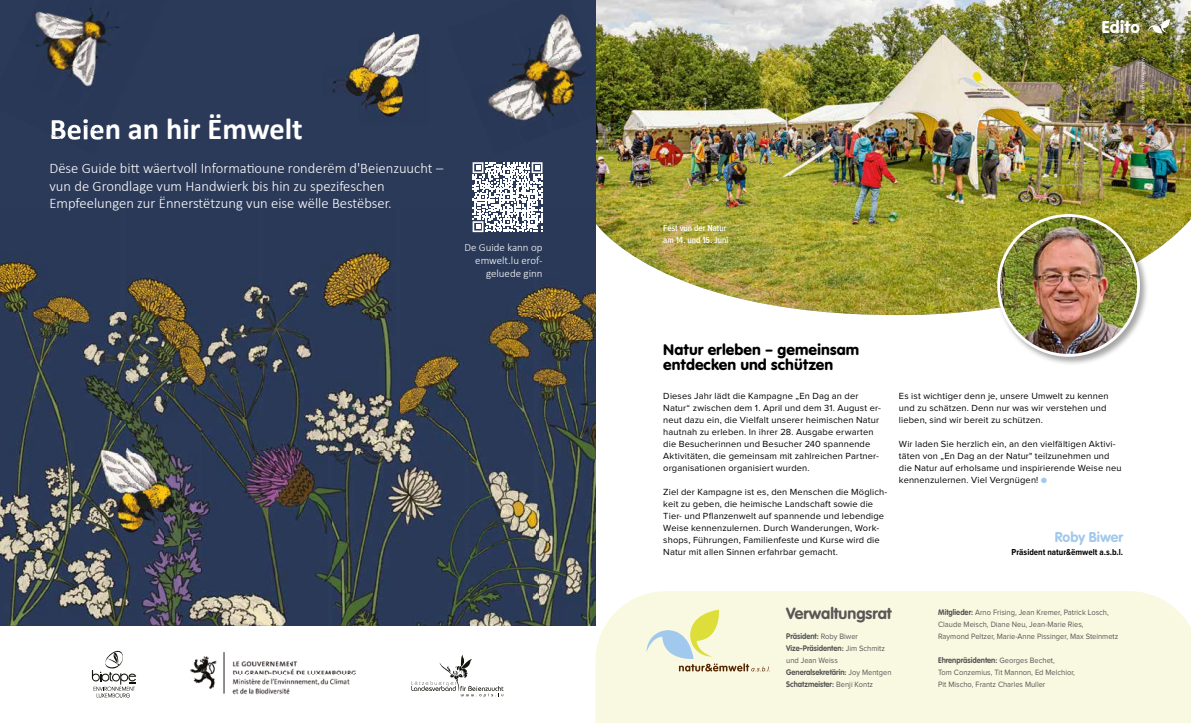
<style>
.page{position:relative;width:1191px;height:723px;background:#fff}
.page>*{position:absolute;margin:0;border:0;box-sizing:border-box;transform-origin:0 0}
.t1{font:700 30.4px "Calibri";color:#fff}
.t2{font:18px "VAG Rundschrift D";letter-spacing:-.005em;color:#fff}
.t3{font:16px/15px "VAG Rundschrift D";color:#000}
.t4{font:700 16px "VAG Rounded Std";color:#575756}
.t5{font:300 14.6px/17.5px "Calibri";color:#fff}
.t6{font:700 14px "VAG Rounded Std";color:#a0c9ed}
.t7{font:300 11px/13.1px "Calibri";color:#fff;text-align:right}
.t8{font:9.2px/12px "Proxima Nova";letter-spacing:.015em;color:#000}
.t9{font:600 9.2px/12px "Proxima Nova Cond";color:#fff}
.t10{font:700 9px "Proxima Nova Cond";color:#000}
.t11{font:8px/12px "Proxima Nova";color:#575756;scale:.94 1}
.t12{font:700 8px/12px "VAG Rounded Std";color:#575756;scale:.94 1}
.t13{font:6px "Chaparral Pro";color:#fff}
.s1{color:#a0c9ed}
.s2{font-family:"VAG Rounded Std";font-weight:700}
.s3{font-family:"Proxima Nova";font-weight:400}
</style>
<div class="page">
<img style="left:595px;top:0;width:596px;height:315px">
<svg style="left:1147px;top:19px;width:23px;height:15px"></svg>
<div style="left:995px;top:213px;width:154px;height:153px;background:#000;opacity:.35"></div>
<img style="left:998px;top:215px;width:140px;height:140px;border-radius:70px">
<div style="left:997px;top:214px;width:143px;height:143px;border:3px solid #fff;border-radius:50%"></div>
<div style="left:0;top:0;width:595px;height:626px;background:#2c3a59"></div>
<img style="left:190px;top:652px;width:166px;height:43px">
<img style="left:0;top:232px;width:538px;height:185px">
<img style="left:538px;top:209px;width:57px;height:417px">
<img style="left:0;top:417px;width:126px;height:209px">
<img style="left:126px;top:417px;width:413px;height:35px">
<img style="left:200px;top:452px;width:269px;height:104px">
<img style="left:469px;top:452px;width:70px;height:174px">
<img style="left:126px;top:556px;width:344px;height:70px">
<img style="left:333px;top:31px;width:87px;height:88px">
<img style="left:60px;top:14px;width:27px;height:7px">
<img style="left:87px;top:7px;width:26px;height:26px">
<img style="left:34px;top:11px;width:26px;height:29px">
<img style="left:45px;top:21px;width:42px;height:32px">
<img style="left:71px;top:33px;width:42px;height:32px">
<img style="left:98px;top:46px;width:15px;height:19px">
<img style="left:35px;top:40px;width:10px;height:7px">
<img style="left:42px;top:53px;width:29px;height:16px">
<img style="left:56px;top:65px;width:41px;height:20px">
<img style="left:83px;top:78px;width:14px;height:9px">
<img style="left:51px;top:121px;width:1px;height:13px">
<img style="left:52px;top:119px;width:52px;height:21px">
<img style="left:512px;top:63px;width:6px;height:3px">
<img style="left:518px;top:33px;width:30px;height:36px">
<img style="left:548px;top:15px;width:33px;height:42px">
<img style="left:487px;top:90px;width:13px;height:22px">
<img style="left:500px;top:69px;width:30px;height:43px">
<img style="left:530px;top:57px;width:30px;height:43px">
<img style="left:560px;top:46px;width:25px;height:43px">
<img style="left:498px;top:112px;width:14px;height:6px">
<img style="left:512px;top:100px;width:30px;height:21px">
<img style="left:542px;top:89px;width:30px;height:29px">
<img style="left:572px;top:80px;width:13px;height:19px">
<svg style="left:472px;top:162px;width:70px;height:70px"></svg>
<img style="left:92px;top:425px;width:108px;height:146px">
<svg style="left:411px;top:655px;width:92px;height:42px"></svg>
<svg style="left:92px;top:651px;width:44px;height:46px"></svg>
<div style="left:595px;top:591px;width:596px;height:132px;background:#f9f9e1"></div>
<svg style="left:646px;top:609px;width:124px;height:63px;background:#e9ebcc"></svg>
<h1 class="t1" style="left:50px;top:108px;width:255px">Beien an hir Ëmwelt</h1>
<h3 class="t5" style="left:50px;top:159px;width:395px">Dëse Guide bitt wäertvoll Informatioune ronderëm d'Beienzuucht – vun de Grondlage vum Handwierk bis hin zu spezifeschen<br>Empfeelungen zur Ënnerstëtzung vun eise wëlle Bestëbser.</h3>
<p class="t7" style="left:464px;top:240px;width:80px">De Guide kann op emwelt.lu erof&shy;geluede ginn</p>
<h2 class="t2" style="left:1101px;top:17px;width:40px">Edito</h2>
<p class="t13" style="left:1139px;top:120px;width:64px;rotate:-90deg">© Ken Poiré Photography</p>
<p class="t9" style="left:663px;top:222px;width:67px">Fest vun der Natur am 14. und 15. Juni</p>
<h3 class="t3" style="left:663px;top:342px;width:197px">Natur erleben – gemeinsam entdecken und schützen</h3>
<p class="t8" style="left:663px;top:390px;width:219px">Dieses Jahr lädt die Kampagne „En Dag an der Natur“ zwischen dem 1. April und dem 31. August er&shy;neut dazu ein, die Vielfalt unserer heimischen Natur hautnah zu erleben. In ihrer 28. Ausgabe erwarten die Besucherinnen und Besucher 240 spannende Aktivitäten, die gemeinsam mit zahlreichen Partner&shy;organisationen organisiert wurden.</p>
<p class="t8" style="left:663px;top:486px;width:225px">Ziel der Kampagne ist es, den Menschen die Möglich&shy;keit zu geben, die heimische Landschaft sowie die Tier- und Pflanzenwelt auf spannende und lebendige Weise kennenzulernen. Durch Wanderungen, Work&shy;shops, Führungen, Familienfeste und Kurse wird die Natur mit allen Sinnen erfahrbar gemacht.</p>
<p class="t8" style="left:899px;top:390px;width:211px">Es ist wichtiger denn je, unsere Umwelt zu kennen und zu schätzen. Denn nur was wir verstehen und lieben, sind wir bereit zu schützen.</p>
<p class="t8" style="left:899px;top:438px;width:224px">Wir laden Sie herzlich ein, an den vielfältigen Aktivi&shy;täten von „En Dag an der Natur" teilzunehmen und die Natur auf erholsame und inspirierende Weise neu kennenzulernen. Viel Vergnügen! <span class="s1">●</span></p>
<h3 class="t6" style="left:1054px;top:529px;width:70px">Roby Biwer</h3>
<p class="t10" style="left:1011px;top:547px;width:113px">Präsident natur&amp;ëmwelt a.s.b.l.</p>
<h3 class="t4" style="left:786px;top:604px;width:107px">Verwaltungsrat</h3>
<p class="t11" style="left:938px;top:607px;width:193px"><span class="s2">Mitglieder:</span> Arno Frising, Jean Kremer, Patrick Losch,<br>Claude Meisch, Diane Neu, Jean-Marie Ries,<br>Raymond Peltzer, Marie-Anne Pissinger, Max Steinmetz</p>
<p class="t12" style="left:938px;top:655px;width:126px">Ehrenpräsidenten: <span class="s3">Georges Bechet,</span></p>
<p class="t11" style="left:938px;top:667px;width:147px">Tom Conzemius, Tit Mannon, Ed Melchior,<br>Pit Mischo, Frantz Charles Muller</p>
<p class="t12" style="left:786px;top:631px;width:106px">Präsident: <span class="s3">Roby Biwer<br></span>Vize-Präsidenten: <span class="s3">Jim Schmitz</span></p>
<p class="t11" style="left:786px;top:655px;width:56px">und Jean Weiss</p>
<p class="t12" style="left:786px;top:667px;width:113px">Generalsekretärin: <span class="s3">Joy Mentgen<br></span>Schatzmeister: <span class="s3">Benji Kontz</span></p>
</div>
